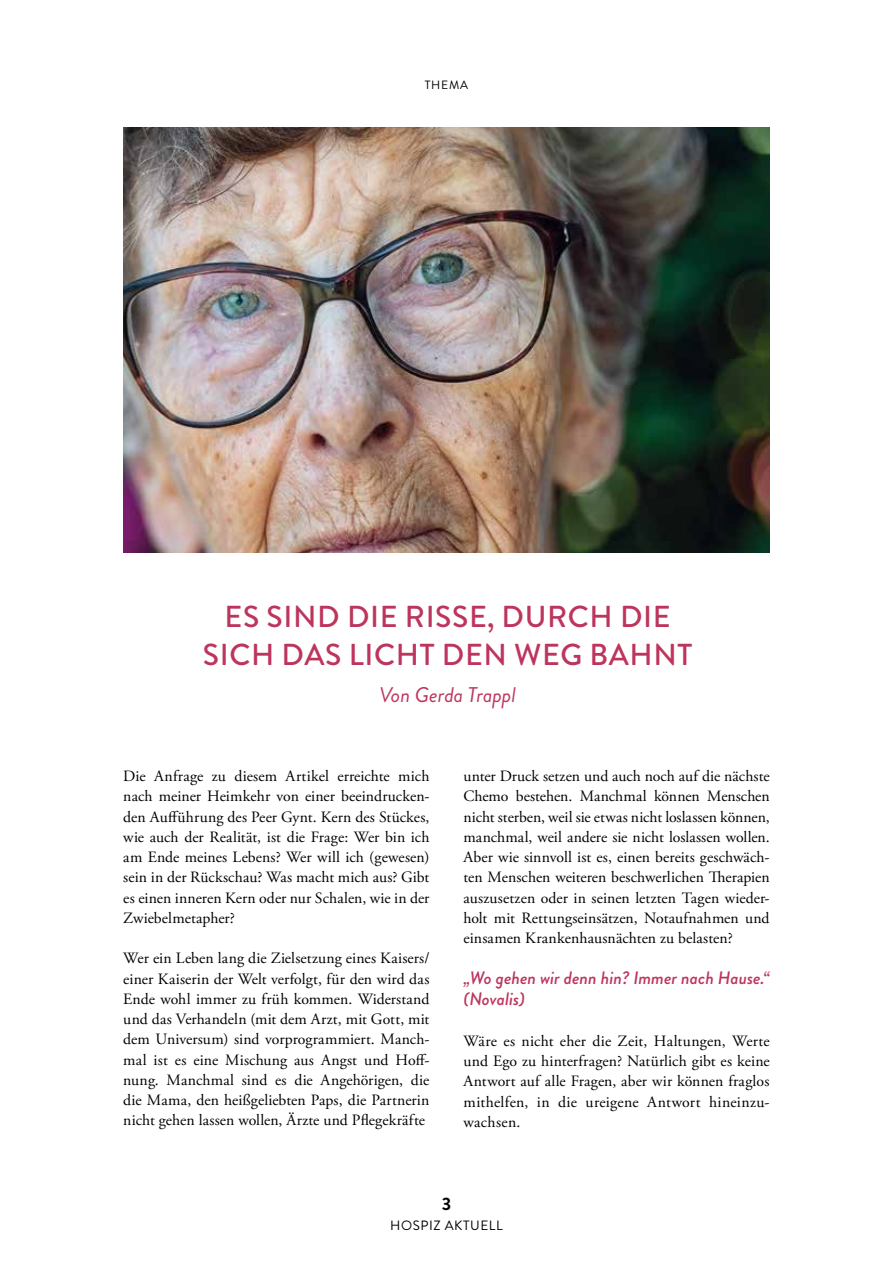
<style>
.page{position:relative;width:893px;height:1263px;background:#fff}
.page>*{position:absolute;margin:0;border:0;box-sizing:border-box;transform-origin:0 0}
.t1{font:500 30.3px/37.5px "Brandon Grotesque";letter-spacing:.02em;color:#bd355d;text-align:center}
.t2{font:italic 21.15px "Brandon Grotesque";color:#bd355d}
.t3{font:italic 500 18px/21px "Brandon Grotesque";color:#bd355d}
.t4{font:700 18px "Brandon Grotesque";color:#000}
.t5{font:15.75px/20.2px "Adobe Garamond Pro";letter-spacing:.01em;color:#000;text-align:justify}
.t6{font:13.5px "Brandon Grotesque";letter-spacing:.04em;color:#000}
.t7{font:12px "Brandon Grotesque";letter-spacing:.06em;color:#000}
</style>
<div class="page">
<img style="left:123px;top:128px;width:647px;height:425px">
<p class="t7" style="left:425px;top:77px;width:45px">THEMA</p>
<h1 class="t1" style="left:203px;top:598px;width:491px">ES SIND DIE RISSE, DURCH DIE<br>SICH DAS LICHT DEN WEG BAHNT</h1>
<h2 class="t2" style="left:380px;top:680px;width:138px">Von Gerda Trappl</h2>
<p class="t5" style="left:123px;top:766px;width:308px">Die Anfrage zu diesem Artikel erreichte mich nach meiner Heimkehr von einer beeindrucken&shy;den Aufführung des Peer Gynt. Kern des Stückes, wie auch der Realität, ist die Frage: Wer bin ich am Ende meines Lebens? Wer will ich (gewesen) sein in der Rückschau? Was macht mich aus? Gibt es einen inneren Kern oder nur Schalen, wie in der Zwiebelmetapher?</p>
<p class="t5" style="left:123px;top:949px;width:308px">Wer ein Leben lang die Zielsetzung eines Kaisers/ einer Kaiserin der Welt verfolgt, für den wird das Ende wohl immer zu früh kommen. Widerstand und das Verhandeln (mit dem Arzt, mit Gott, mit dem Universum) sind vorprogrammiert. Manch&shy;mal ist es eine Mischung aus Angst und Hoff&shy;nung. Manchmal sind es die Angehörigen, die die Mama, den heißgeliebten Paps, die Partnerin nicht gehen lassen wollen, Ärzte und Pflegekräfte</p>
<p class="t5" style="left:463px;top:767px;width:308px">unter Druck setzen und auch noch auf die nächste Chemo bestehen. Manchmal können Menschen nicht sterben, weil sie etwas nicht loslassen können, manchmal, weil andere sie nicht loslassen wollen.<br>Aber wie sinnvoll ist es, einen bereits geschwäch&shy;ten Menschen weiteren beschwerlichen Therapien auszusetzen oder in seinen letzten Tagen wieder&shy;holt mit Rettungseinsätzen, Notaufnahmen und einsamen Krankenhausnächten zu belasten?</p>
<p class="t3" style="left:463px;top:968px;width:308px">„Wo gehen wir denn hin? Immer nach Hause.“ (Novalis)</p>
<p class="t5" style="left:463px;top:1031px;width:308px">Wäre es nicht eher die Zeit, Haltungen, Werte und Ego zu hinterfragen? Natürlich gibt es keine Antwort auf alle Fragen, aber wir können fraglos mithelfen, in die ureigene Antwort hineinzu&shy;wachsen.</p>
<p class="t4" style="left:441px;top:1191px;width:12px">3</p>
<p class="t6" style="left:390px;top:1216px;width:114px">HOSPIZ AKTUELL</p>
</div>
